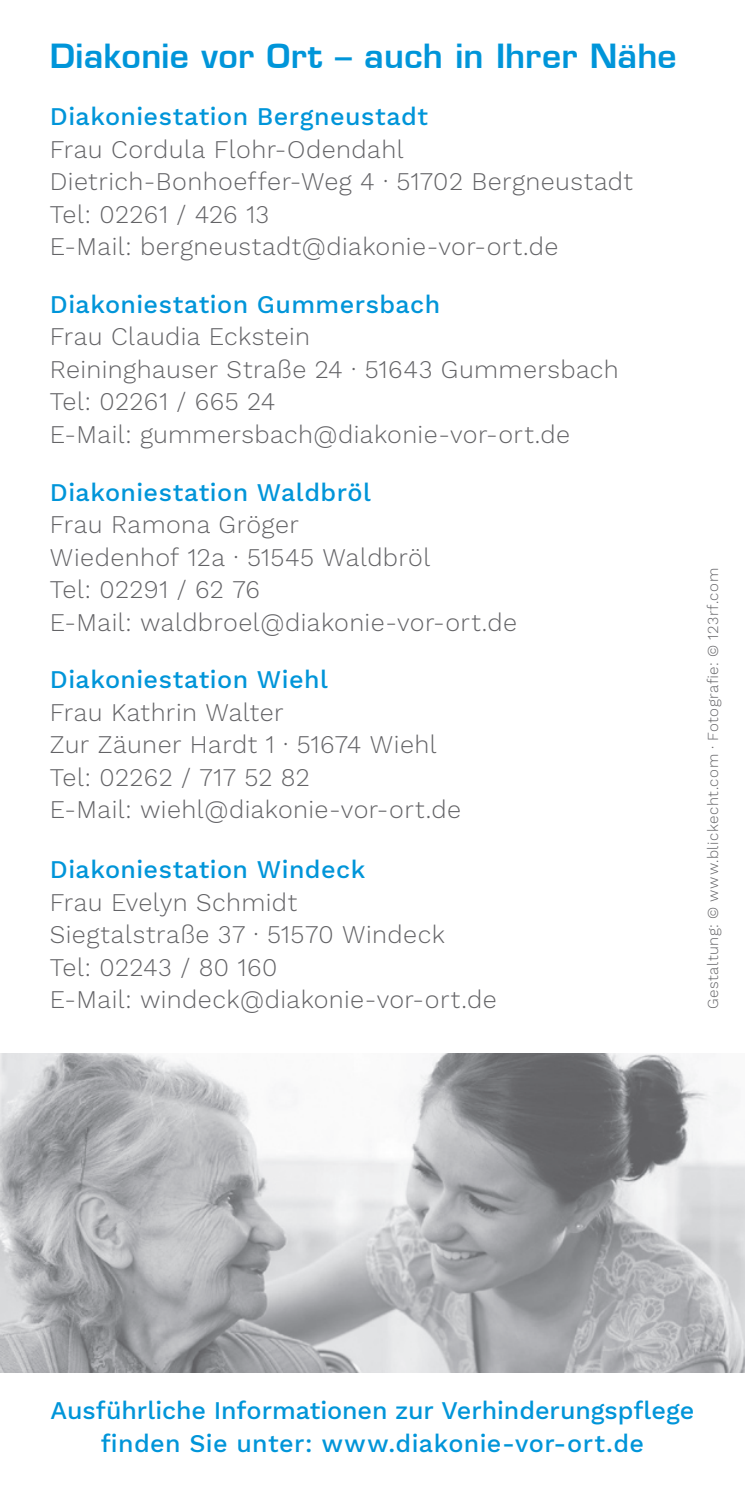
<style>
.page{position:relative;width:745px;height:1489px;background:#fff}
.page>*{position:absolute;margin:0;border:0;box-sizing:border-box;transform-origin:0 0}
.t1{font:600 32.5px "Eurostile LT";letter-spacing:.01em;color:#0095d9}
.t2{font:300 25px/32.5px "Work Sans";letter-spacing:.015em;color:#636366}
.t3{font:500 25px/32.5px "Work Sans";letter-spacing:.015em;color:#0095d9;text-align:center}
.t4{font:300 15px "Work Sans";letter-spacing:.035em;color:#636366}
</style>
<div class="page">
<img style="left:0;top:1053px;width:744px;height:318px">
<h1 class="t1" style="left:50px;top:35px;width:628px">Diakonie vor Ort – auch in Ihrer Nähe</h1>
<p class="t3" style="left:50px;top:100px;width:379px">Diakoniestation Bergneustadt</p>
<p class="t2" style="left:50px;top:133px;width:584px">Frau Cordula Flohr-Odendahl Dietrich-Bonhoeffer-Weg 4 · 51702 Bergneustadt Tel: 02261 / 426 13<br>E-Mail: bergneustadt@diakonie-vor-ort.de</p>
<p class="t3" style="left:50px;top:288px;width:391px">Diakoniestation Gummersbach</p>
<p class="t2" style="left:50px;top:320px;width:570px">Frau Claudia Eckstein<br>Reininghauser Straße 24 · 51643 Gummersbach<br>Tel: 02261 / 665 24<br>E-Mail: gummersbach@diakonie-vor-ort.de</p>
<p class="t3" style="left:50px;top:475px;width:322px">Diakoniestation Waldbröl</p>
<p class="t2" style="left:50px;top:508px;width:468px">Frau Ramona Gröger<br>Wiedenhof 12a · 51545 Waldbröl<br>Tel: 02291 / 62 76<br>E-Mail: waldbroel@diakonie-vor-ort.de</p>
<p class="t3" style="left:50px;top:663px;width:279px">Diakoniestation Wiehl</p>
<p class="t2" style="left:50px;top:695px;width:412px">Frau Kathrin Walter<br>Zur Zäuner Hardt 1 · 51674 Wiehl<br>Tel: 02262 / 717 52 82<br>E-Mail: wiehl@diakonie-vor-ort.de</p>
<p class="t3" style="left:50px;top:853px;width:317px">Diakoniestation Windeck</p>
<p class="t2" style="left:50px;top:885px;width:448px">Frau Evelyn Schmidt<br>Siegtalstraße 37 · 51570 Windeck<br>Tel: 02243 / 80 160<br>E-Mail: windeck@diakonie-vor-ort.de</p>
<p class="t4" style="left:703px;top:1009px;width:443px;rotate:-90deg">Gestaltung: © www.blickecht.com · Fotografie: © 123rf.com</p>
<p class="t3" style="left:51px;top:1393px;width:644px">Ausführliche Informationen zur Verhinderungspflege finden Sie unter: www.diakonie-vor-ort.de</p>
</div>
